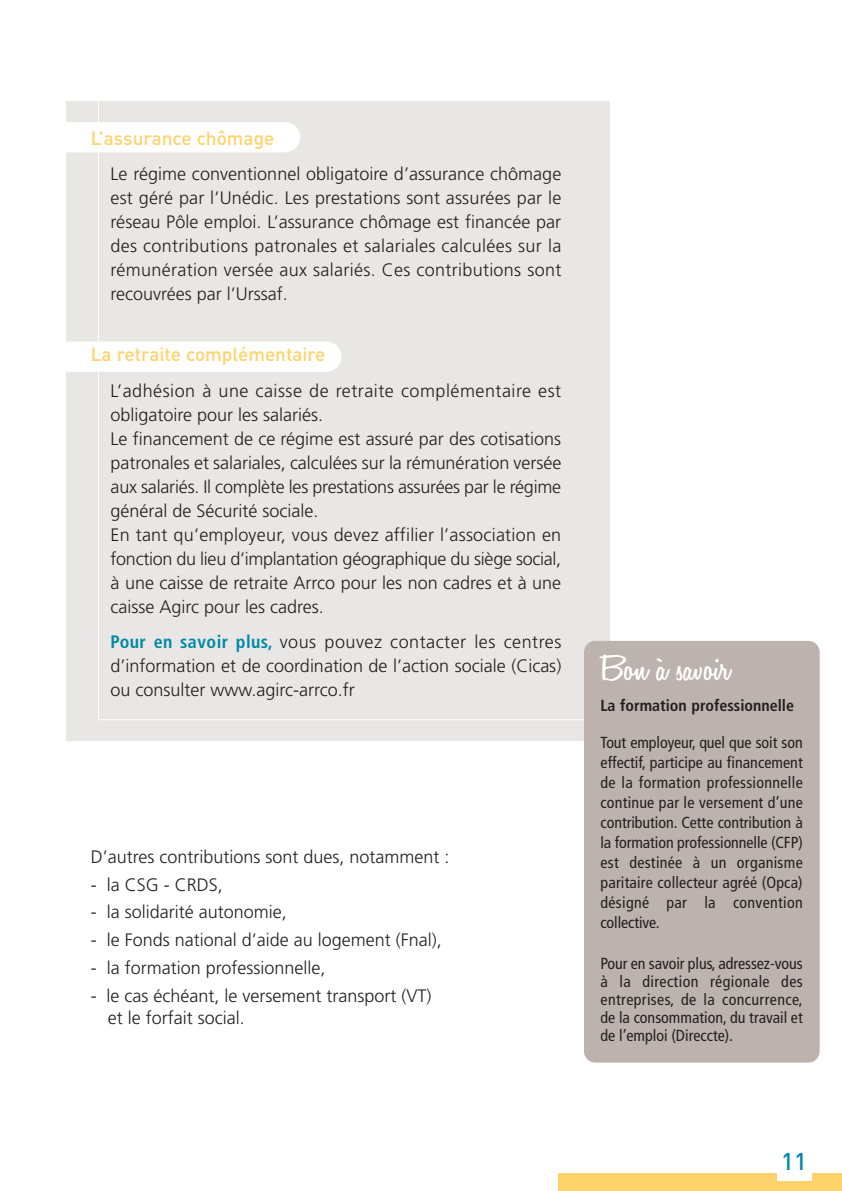
<style>
.page{position:relative;width:842px;height:1191px;background:#fff}
.page>*{position:absolute;margin:0;border:0;box-sizing:border-box;transform-origin:0 0}
.t1{font:600 36px "Honey Script";color:#fff;scale:1.3 1}
.t2{font:500 24px "DINOT";color:#0089a5}
.t3{font:500 19px "DINOT";color:#fed36b}
.t4{font:300 18px/24px "Frutiger LT Std";color:#231f20;text-align:justify}
.t5{font:condensed 16px/20px "Frutiger LT Std";color:#231f20;text-align:justify}
.t6{font:700 condensed 16px "Frutiger LT Std";color:#231f20}
.s1{font-weight:700;font-stretch:condensed;color:#0089a5}
</style>
<div class="page">
<div style="left:558px;top:1174px;width:284px;height:17px;background:#fed36b"></div>
<div style="left:777px;top:1146px;width:34px;height:34px;background:#fff"></div>
<div style="left:66px;top:101px;width:543px;height:639px;background:#e9e7e5"></div>
<div style="left:51px;top:122px;width:249px;height:30px;background:#fff;border-radius:15px"></div>
<div style="left:51px;top:341px;width:290px;height:31px;background:#fff;border-radius:15px"></div>
<div style="left:584px;top:641px;width:236px;height:421px;background:#bcb3af;border-radius:11px"></div>
<p class="t3" style="left:91px;top:131px;width:185px">L’assurance chômage</p>
<p class="t4" style="left:111px;top:163px;width:452px">Le régime conventionnel obligatoire d’assurance chômage est géré par l’Unédic. Les prestations sont assurées par le réseau Pôle emploi. L’assurance chômage est financée par des contributions patronales et salariales calculées sur la rémunération versée aux salariés. Ces contributions sont recouvrées par l’Urssaf.</p>
<p class="t3" style="left:91px;top:347px;width:236px">La retraite complémentaire</p>
<p class="t4" style="left:111px;top:380px;width:452px;text-align:left">L’adhésion à une caisse de retraite complémentaire est obligatoire pour les salariés.<br>Le financement de ce régime est assuré par des cotisations patronales et salariales, calculées sur la rémunération versée aux salariés. Il complète les prestations assurées par le régime général de Sécurité sociale.<br>En tant qu’employeur, vous devez affilier l’association en fonction du lieu d’implantation géographique du siège social, à une caisse de retraite Arrco pour les non cadres et à une caisse Agirc pour les cadres.</p>
<p class="t4" style="left:111px;top:631px;width:452px"><span class="s1">Pour en savoir plus,</span> vous pouvez contacter les centres d’information et de coordination de l’action sociale (Cicas) ou consulter www.agirc-arrco.fr</p>
<p class="t4" style="left:91px;top:846px;width:360px">D’autres contributions sont dues, notamment :</p>
<p class="t4" style="left:91px;top:874px;width:133px">- la CSG - CRDS,</p>
<p class="t4" style="left:91px;top:901px;width:197px">- la solidarité autonomie,</p>
<p class="t4" style="left:91px;top:929px;width:352px">- le Fonds national d’aide au logement (Fnal),</p>
<p class="t4" style="left:91px;top:957px;width:236px">- la formation professionnelle,</p>
<p class="t4" style="left:108px;top:985px;width:325px;line-height:22px;text-indent:-17px">- le cas échéant, le versement transport (VT) et le forfait social.</p>
<h1 class="t1" style="left:600px;top:646px;width:101px">Bon à savoir</h1>
<p class="t6" style="left:600px;top:699px;width:195px">La formation professionnelle</p>
<p class="t5" style="left:600px;top:734px;width:204px">Tout employeur, quel que soit son effectif, participe au financement de la formation professionnelle continue par le versement d’une contribution. Cette contribution à la formation professionnelle (CFP) est destinée à un organisme paritaire collecteur agréé (Opca) désigné par la convention collective.</p>
<p class="t5" style="left:600px;top:956px;width:204px;line-height:18px">Pour en savoir plus, adressez-vous à la direction régionale des entreprises, de la concurrence, de la consommation, du travail et de l’emploi (Direccte).</p>
<h2 class="t2" style="left:781px;top:1153px;width:27px">11</h2>
</div>
